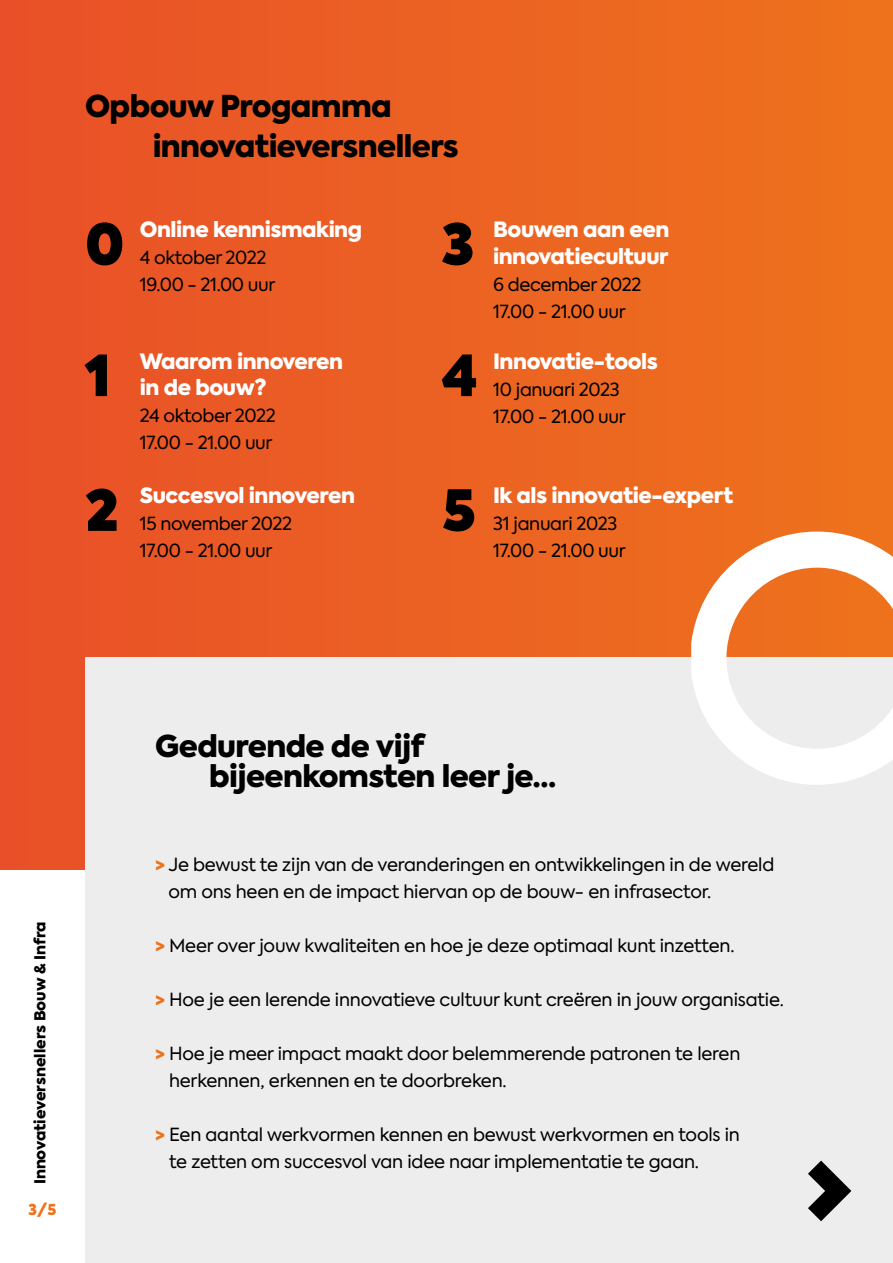
<style>
.page{position:relative;width:893px;height:1263px;background:#fff}
.page>*{position:absolute;margin:0;border:0;box-sizing:border-box;transform-origin:0 0}
.t1{font:800 56.25px "Axiforma";color:#000}
.t2{font:900 30px/40.2px "Axiforma";letter-spacing:-.02em;color:#000}
.t3{font:900 21px/26.1px "Axiforma";letter-spacing:-.02em;color:#fff}
.t4{font:18px/27px "Axiforma";letter-spacing:-.01em;color:#000}
.t5{font:900 15px "Axiforma";color:#000}
.t6{font:900 15px "Axiforma";color:#ee721b}
.s1{font-weight:900;color:#ee721b}
</style>
<div class="page">
<div style="left:0;top:0;width:893px;height:870px;background:linear-gradient(to right,#e95029,#ee721c)"></div>
<div style="left:85px;top:657px;width:808px;height:606px;background:#ededed"></div>
<svg style="left:691px;top:531px;width:202px;height:254px"></svg>
<svg style="left:808px;top:1160px;width:43px;height:61px"></svg>
<h2 class="t2" style="left:153px;top:86px;width:308px;text-indent:-68px">Opbouw Progamma innovatieversnellers</h2>
<h1 class="t1" style="left:85px;top:203px;width:41px">0</h1>
<p class="t3" style="left:140px;top:217px;width:224px">Online kennismaking</p>
<p class="t4" style="left:140px;top:245px;width:137px">4 oktober 2022<br>19.00 - 21.00 uur</p>
<h1 class="t1" style="left:85px;top:335px;width:27px">1</h1>
<h1 class="t1" style="left:85px;top:469px;width:36px">2</h1>
<p class="t3" style="left:140px;top:348px;width:205px">Waarom innoveren in de bouw?</p>
<p class="t4" style="left:140px;top:402px;width:137px">24 oktober 2022<br>17.00 - 21.00 uur</p>
<p class="t3" style="left:140px;top:483px;width:217px">Succesvol innoveren</p>
<p class="t4" style="left:140px;top:511px;width:154px">15 november 2022<br>17.00 - 21.00 uur</p>
<h1 class="t1" style="left:442px;top:203px;width:34px">3</h1>
<h1 class="t1" style="left:442px;top:335px;width:38px">4</h1>
<p class="t3" style="left:493px;top:217px;width:178px">Bouwen aan een innovatiecultuur</p>
<p class="t4" style="left:493px;top:271px;width:150px">6 december 2022<br>17.00 - 21.00 uur</p>
<p class="t3" style="left:493px;top:348px;width:166px">Innovatie-tools</p>
<p class="t4" style="left:493px;top:376px;width:134px">10 januari 2023<br>17.00 - 21.00 uur</p>
<h1 class="t1" style="left:442px;top:469px;width:36px">5</h1>
<p class="t3" style="left:493px;top:483px;width:242px">Ik als innovatie-expert</p>
<p class="t4" style="left:493px;top:511px;width:134px">31 januari 2023<br>17.00 - 21.00 uur</p>
<p class="t5" style="left:29px;top:1184px;width:264px;rotate:-90deg">Innovatieversnellers Bouw &amp; Infra</p>
<p class="t6" style="left:29px;top:1198px;width:29px">3/5</p>
<h2 class="t2" style="left:209px;top:731px;width:349px;line-height:30px;text-indent:-54px">Gedurende de vijf bijeenkomsten leer je…</h2>
<p class="t4" style="left:168px;top:851px;width:607px;text-indent:-13px"><span class="s1">&gt;</span> Je bewust te zijn van de veranderingen en ontwikkelingen in de wereld om ons heen en de impact hiervan op de bouw- en infrasector.</p>
<p class="t4" style="left:155px;top:932px;width:581px"><span class="s1">&gt;</span> Meer over jouw kwaliteiten en hoe je deze optimaal kunt inzetten.</p>
<p class="t4" style="left:155px;top:986px;width:630px"><span class="s1">&gt;</span> Hoe je een lerende innovatieve cultuur kunt creëren in jouw organisatie.</p>
<p class="t4" style="left:169px;top:1040px;width:573px;text-indent:-14px"><span class="s1">&gt;</span> Hoe je meer impact maakt door belemmerende patronen te leren herkennen, erkennen en te doorbreken.</p>
<p class="t4" style="left:169px;top:1121px;width:572px;text-indent:-14px"><span class="s1">&gt;</span> Een aantal werkvormen kennen en bewust werkvormen en tools in te zetten om succesvol van idee naar implementatie te gaan.</p>
</div>
